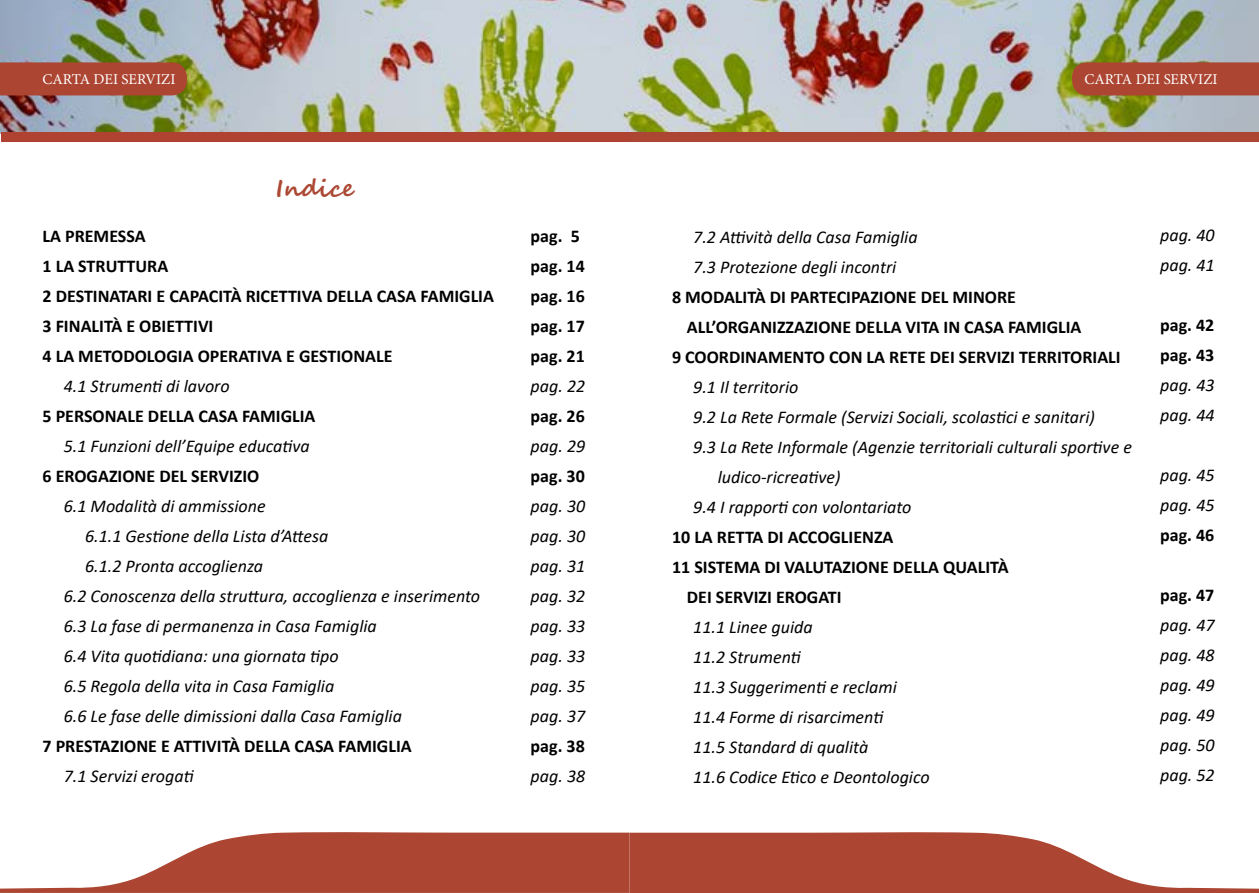
<style>
.page{position:relative;width:1259px;height:893px;background:#fff}
.page>*{position:absolute;margin:0;border:0;box-sizing:border-box;transform-origin:0 0}
.t1{font:700 24px "Segoe Script";color:#ac4934}
.t2{font:italic 18px/30px "Calibri";color:#000}
.t3{font:700 18px/30px "Calibri";color:#000}
.t4{font:15px "Minion Pro";color:#fff}
</style>
<div class="page">
<svg style="left:0;top:832px;width:1259px;height:61px"></svg>
<img style="left:0;top:0;width:1259px;height:134px">
<div style="left:1px;top:133px;width:628px;height:9px;background:#af4230"></div>
<div style="left:630px;top:133px;width:629px;height:9px;background:#ac4532"></div>
<div style="left:0;top:62px;width:187px;height:33px;background:#ac4532"></div>
<div style="left:1072px;top:62px;width:187px;height:33px;background:#ac4532"></div>
<p class="t4" style="left:43px;top:69px;width:134px">CARTA DEI SERVIZI</p>
<p class="t4" style="left:1084px;top:69px;width:134px">CARTA DEI SERVIZI</p>
<h1 class="t1" style="left:276px;top:169px;width:80px">Indice</h1>
<p class="t3" style="left:43px;top:220px;width:453px">LA PREMESSA<br>1 LA STRUTTURA<br>2 DESTINATARI E CAPACITÀ RICETTIVA DELLA CASA FAMIGLIA<br>3 FINALITÀ E OBIETTIVI<br>4 LA METODOLOGIA OPERATIVA E GESTIONALE</p>
<p class="t2" style="left:64px;top:370px;width:167px">4.1 Strumenti di lavoro</p>
<p class="t3" style="left:43px;top:401px;width:274px">5 PERSONALE DELLA CASA FAMIGLIA</p>
<p class="t2" style="left:64px;top:430px;width:248px">5.1 Funzioni dell’Equipe educativa</p>
<p class="t3" style="left:43px;top:461px;width:218px">6 EROGAZIONE DEL SERVIZIO</p>
<p class="t2" style="left:64px;top:490px;width:203px">6.1 Modalità di ammissione</p>
<p class="t2" style="left:85px;top:520px;width:245px">6.1.1 Gestione della Lista d’Attesa</p>
<p class="t2" style="left:85px;top:550px;width:179px">6.1.2 Pronta accoglienza</p>
<p class="t2" style="left:64px;top:580px;width:418px">6.2 Conoscenza della struttura, accoglienza e inserimento</p>
<p class="t2" style="left:64px;top:610px;width:314px">6.3 La fase di permanenza in Casa Famiglia</p>
<p class="t2" style="left:64px;top:640px;width:276px">6.4 Vita quotidiana: una giornata tipo</p>
<p class="t2" style="left:64px;top:670px;width:272px">6.5 Regola della vita in Casa Famiglia</p>
<p class="t2" style="left:64px;top:700px;width:340px">6.6 Le fase delle dimissioni dalla Casa Famiglia</p>
<p class="t3" style="left:43px;top:730px;width:371px">7 PRESTAZIONE E ATTIVITÀ DELLA CASA FAMIGLIA</p>
<p class="t2" style="left:64px;top:760px;width:132px">7.1 Servizi erogati</p>
<p class="t3" style="left:530px;top:221px;width:56px">pag. 5 pag. 14 pag. 16 pag. 17 pag. 21</p>
<p class="t2" style="left:530px;top:370px;width:56px">pag. 22</p>
<p class="t3" style="left:530px;top:401px;width:56px">pag. 26</p>
<p class="t2" style="left:530px;top:430px;width:56px">pag. 29</p>
<p class="t3" style="left:530px;top:461px;width:56px">pag. 30</p>
<p class="t2" style="left:530px;top:490px;width:56px;text-align:justify">pag. 30 pag. 30 pag. 31 pag. 32 pag. 33 pag. 33 pag. 35 pag. 37</p>
<p class="t3" style="left:530px;top:731px;width:56px">pag. 38</p>
<p class="t2" style="left:530px;top:761px;width:56px">pag. 38</p>
<p class="t2" style="left:693px;top:221px;width:226px">7.2 Attività della Casa Famiglia<br>7.3 Protezione degli incontri</p>
<p class="t3" style="left:672px;top:282px;width:345px">8 MODALITÀ DI PARTECIPAZIONE DEL MINORE</p>
<p class="t3" style="left:687px;top:312px;width:396px">ALL’ORGANIZZAZIONE DELLA VITA IN CASA FAMIGLIA</p>
<p class="t3" style="left:672px;top:342px;width:450px">9 COORDINAMENTO CON LA RETE DEI SERVIZI TERRITORIALI</p>
<p class="t2" style="left:693px;top:371px;width:107px">9.1 Il territorio</p>
<p class="t2" style="left:693px;top:401px;width:403px">9.2 La Rete Formale (Servizi Sociali, scolastici e sanitari)</p>
<p class="t2" style="left:693px;top:431px;width:440px">9.3 La Rete Informale (Agenzie territoriali culturali sportive e</p>
<p class="t2" style="left:717px;top:461px;width:124px">ludico-ricreative)</p>
<p class="t2" style="left:693px;top:491px;width:220px">9.4 I rapporti con volontariato</p>
<p class="t3" style="left:672px;top:522px;width:223px">10 LA RETTA DI ACCOGLIENZA</p>
<p class="t3" style="left:672px;top:552px;width:338px">11 SISTEMA DI VALUTAZIONE DELLA QUALITÀ</p>
<p class="t3" style="left:687px;top:582px;width:156px">DEI SERVIZI EROGATI</p>
<p class="t2" style="left:693px;top:611px;width:238px">11.1 Linee guida<br>11.2 Strumenti<br>11.3 Suggerimenti e reclami<br>11.4 Forme di risarcimenti<br>11.5 Standard di qualità<br>11.6 Codice Etico e Deontologico</p>
<p class="t2" style="left:1160px;top:219px;width:56px">pag. 40 pag. 41</p>
<p class="t3" style="left:1160px;top:310px;width:56px">pag. 42 pag. 43</p>
<p class="t2" style="left:1160px;top:369px;width:56px">pag. 43 pag. 44</p>
<p class="t2" style="left:1160px;top:459px;width:56px">pag. 45 pag. 45</p>
<p class="t3" style="left:1160px;top:520px;width:56px">pag. 46</p>
<p class="t3" style="left:1160px;top:580px;width:56px">pag. 47</p>
<p class="t2" style="left:1160px;top:609px;width:56px;text-align:justify">pag. 47 pag. 48 pag. 49 pag. 49 pag. 50 pag. 52</p>
</div>
